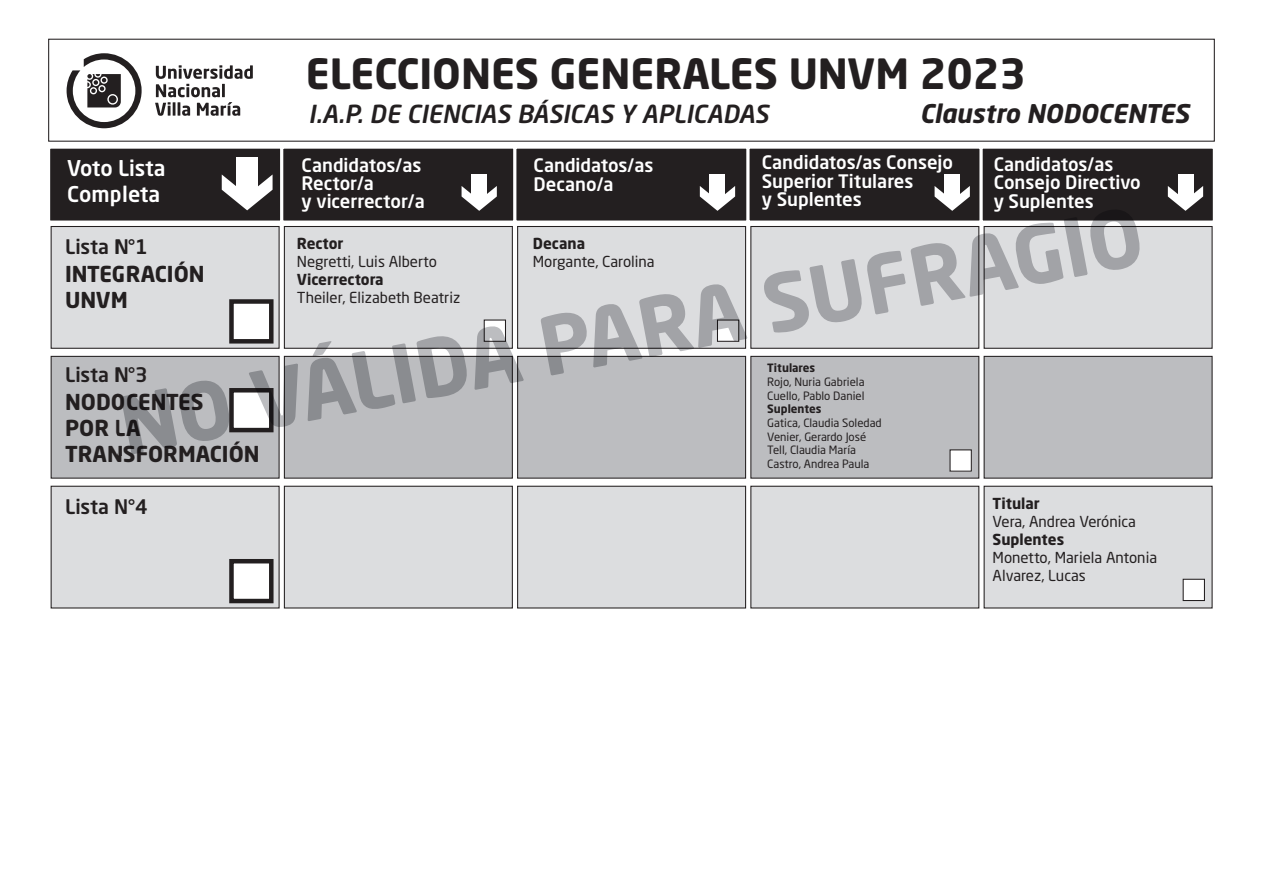
<style>
.page{position:relative;width:1263px;height:893px;background:#fff}
.page>*{position:absolute;margin:0;border:0;box-sizing:border-box;transform-origin:0 0}
.t1{font:700 79.2px "Neo Sans Std";color:#bcbdc0}
.t2{font:700 41.25px "Neo Sans Std";color:#231f20}
.t3{font:italic 700 25.5px "Neo Sans Std";color:#231f20}
.t4{font:italic 500 24.6px "Neo Sans Std";color:#231f20}
.t5{font:700 21.75px/26.1px "Neo Sans Std";color:#231f20}
.t6{font:500 21.45px/25.8px "Neo Sans Std";color:#fff}
.t7{font:500 19.8px "Neo Sans Std";color:#231f20}
.t8{font:500 18.45px/18.5px "Neo Sans Std";color:#fff}
.t9{font:15px/18px "Neo Sans Std";color:#231f20}
.t10{font:700 15px "Neo Sans Std";color:#231f20}
.t11{font:11.4px/13.6px "Neo Sans Std";color:#231f20}
.t12{font:700 11.4px "Neo Sans Std";color:#231f20}
</style>
<div class="page">
<div style="left:48px;top:39px;width:1167px;height:103px;border:1px solid #231f20"></div>
<svg style="left:155px;top:65px;width:98px;height:51px"></svg>
<svg style="left:67px;top:53px;width:75px;height:75px"></svg>
<div style="left:51px;top:226px;width:228px;height:122px;background:#dcdddf"></div>
<div style="left:51px;top:226px;width:229px;height:123px;border:1px solid #231f20"></div>
<div style="left:284px;top:226px;width:228px;height:122px;background:#dcdddf"></div>
<div style="left:284px;top:226px;width:229px;height:123px;border:1px solid #231f20"></div>
<div style="left:484px;top:320px;width:21px;height:21px;background:#fff"></div>
<div style="left:484px;top:319px;width:22px;height:23px;border:1px solid #231f20"></div>
<div style="left:518px;top:226px;width:228px;height:122px;background:#dcdddf"></div>
<div style="left:517px;top:226px;width:229px;height:123px;border:1px solid #231f20"></div>
<div style="left:717px;top:320px;width:22px;height:21px;background:#fff"></div>
<div style="left:717px;top:319px;width:22px;height:23px;border:1px solid #231f20"></div>
<div style="left:231px;top:301px;width:40px;height:40px;background:#fff"></div>
<div style="left:229px;top:299px;width:45px;height:45px;border:4px solid #231f20"></div>
<div style="left:751px;top:226px;width:228px;height:122px;background:#dcdddf"></div>
<div style="left:750px;top:226px;width:229px;height:123px;border:1px solid #231f20"></div>
<div style="left:984px;top:226px;width:228px;height:122px;background:#dcdddf"></div>
<div style="left:983px;top:226px;width:229px;height:123px;border:1px solid #231f20"></div>
<div style="left:49px;top:147px;width:233px;height:75px;background:#231f20"></div>
<div style="left:47px;top:146px;width:236px;height:78px;border:3px solid #fff"></div>
<div style="left:282px;top:147px;width:233px;height:75px;background:#231f20"></div>
<div style="left:280px;top:146px;width:236px;height:78px;border:3px solid #fff"></div>
<div style="left:515px;top:147px;width:233px;height:75px;background:#231f20"></div>
<div style="left:513px;top:146px;width:236px;height:78px;border:3px solid #fff"></div>
<div style="left:748px;top:147px;width:233px;height:75px;background:#231f20"></div>
<div style="left:746px;top:146px;width:237px;height:78px;border:3px solid #fff"></div>
<div style="left:981px;top:147px;width:233px;height:75px;background:#231f20"></div>
<div style="left:980px;top:146px;width:236px;height:78px;border:3px solid #fff"></div>
<svg style="left:222px;top:174px;width:51px;height:36px"></svg>
<div style="left:236px;top:157px;width:22px;height:40px;background:#fff"></div>
<svg style="left:1168px;top:186px;width:35px;height:25px"></svg>
<div style="left:1178px;top:174px;width:15px;height:27px;background:#fff"></div>
<svg style="left:934px;top:186px;width:36px;height:25px"></svg>
<div style="left:945px;top:174px;width:15px;height:27px;background:#fff"></div>
<svg style="left:700px;top:186px;width:35px;height:25px"></svg>
<div style="left:710px;top:174px;width:15px;height:27px;background:#fff"></div>
<svg style="left:462px;top:186px;width:35px;height:25px"></svg>
<div style="left:472px;top:174px;width:15px;height:27px;background:#fff"></div>
<div style="left:51px;top:356px;width:228px;height:122px;background:#bcbdc0"></div>
<div style="left:51px;top:356px;width:229px;height:123px;border:1px solid #231f20"></div>
<div style="left:284px;top:356px;width:228px;height:122px;background:#bcbdc0"></div>
<div style="left:284px;top:356px;width:229px;height:123px;border:1px solid #231f20"></div>
<div style="left:518px;top:356px;width:228px;height:122px;background:#bcbdc0"></div>
<div style="left:517px;top:356px;width:229px;height:123px;border:1px solid #231f20"></div>
<div style="left:751px;top:356px;width:228px;height:122px;background:#bcbdc0"></div>
<div style="left:750px;top:356px;width:229px;height:123px;border:1px solid #231f20"></div>
<div style="left:984px;top:356px;width:228px;height:122px;background:#bcbdc0"></div>
<div style="left:983px;top:356px;width:229px;height:123px;border:1px solid #231f20"></div>
<div style="left:231px;top:390px;width:40px;height:40px;background:#fff"></div>
<div style="left:229px;top:388px;width:45px;height:44px;border:4px solid #231f20"></div>
<div style="left:950px;top:450px;width:21px;height:21px;background:#fff"></div>
<div style="left:51px;top:486px;width:228px;height:122px;background:#dcdddf"></div>
<div style="left:51px;top:486px;width:229px;height:122px;border:1px solid #231f20"></div>
<div style="left:284px;top:486px;width:228px;height:122px;background:#dcdddf"></div>
<div style="left:284px;top:486px;width:229px;height:122px;border:1px solid #231f20"></div>
<div style="left:518px;top:486px;width:228px;height:122px;background:#dcdddf"></div>
<div style="left:517px;top:486px;width:229px;height:122px;border:1px solid #231f20"></div>
<div style="left:231px;top:561px;width:40px;height:40px;background:#fff"></div>
<div style="left:229px;top:559px;width:45px;height:44px;border:4px solid #231f20"></div>
<div style="left:751px;top:486px;width:228px;height:122px;background:#dcdddf"></div>
<div style="left:750px;top:486px;width:229px;height:122px;border:1px solid #231f20"></div>
<div style="left:984px;top:486px;width:228px;height:122px;background:#dcdddf"></div>
<div style="left:983px;top:486px;width:229px;height:122px;border:1px solid #231f20"></div>
<div style="left:1183px;top:579px;width:21px;height:21px;background:#fff"></div>
<div style="left:1183px;top:579px;width:22px;height:22px;border:1px solid #231f20"></div>
<h2 class="t2" style="left:306px;top:47px;width:722px">ELECCIONES GENERALES UNVM 2023</h2>
<h3 class="t4" style="left:309px;top:98px;width:461px">I.A.P. DE CIENCIAS BÁSICAS Y APLICADAS</h3>
<h3 class="t3" style="left:920px;top:97px;width:271px">Claustro NODOCENTES</h3>
<p class="t6" style="left:67px;top:155px;width:100px">Voto Lista<br>Completa</p>
<p class="t8" style="left:302px;top:155px;width:125px">Candidatos/as<br>Rector/a<br>y vicerrector/a</p>
<p class="t8" style="left:534px;top:156px;width:121px">Candidatos/as<br>Decano/a</p>
<p class="t8" style="left:762px;top:153px;width:193px">Candidatos/as Consejo<br>Superior Titulares<br>y Suplentes</p>
<p class="t8" style="left:994px;top:154px;width:149px">Candidatos/as<br>Consejo Directivo y Suplentes</p>
<h1 class="t1" style="left:111px;top:380px;width:1041px;rotate:-11deg">NO VÁLIDA PARA SUFRAGIO</h1>
<p class="t10" style="left:297px;top:234px;width:48px">Rector</p>
<p class="t9" style="left:297px;top:253px;width:142px">Negretti, Luis Alberto</p>
<p class="t10" style="left:297px;top:270px;width:88px">Vicerrectora</p>
<p class="t9" style="left:297px;top:289px;width:165px">Theiler, Elizabeth Beatriz</p>
<p class="t10" style="left:533px;top:234px;width:54px">Decana</p>
<p class="t9" style="left:533px;top:253px;width:123px">Morgante, Carolina</p>
<p class="t7" style="left:65px;top:234px;width:84px">Lista N°1</p>
<p class="t5" style="left:65px;top:260px;width:141px">INTEGRACIÓN<br>UNVM</p>
<p class="t12" style="left:767px;top:361px;width:50px">Titulares</p>
<p class="t11" style="left:767px;top:375px;width:99px">Rojo, Nuria Gabriela<br>Cuello, Pablo Daniel</p>
<p class="t12" style="left:767px;top:402px;width:56px">Suplentes</p>
<p class="t11" style="left:767px;top:416px;width:116px">Gatica, Claudia Soledad<br>Venier, Gerardo José<br>Tell, Claudia María<br>Castro, Andrea Paula</p>
<p class="t7" style="left:65px;top:362px;width:84px">Lista N°3</p>
<p class="t5" style="left:65px;top:388px;width:196px">NODOCENTES<br>POR LA<br>TRANSFORMACIÓN</p>
<p class="t7" style="left:65px;top:494px;width:84px">Lista N°4</p>
<p class="t10" style="left:992px;top:494px;width:49px">Titular</p>
<p class="t9" style="left:992px;top:512px;width:145px">Vera, Andrea Verónica</p>
<p class="t10" style="left:992px;top:530px;width:73px">Suplentes</p>
<p class="t9" style="left:992px;top:548px;width:166px">Monetto, Mariela Antonia<br>Alvarez, Lucas</p>
</div>
